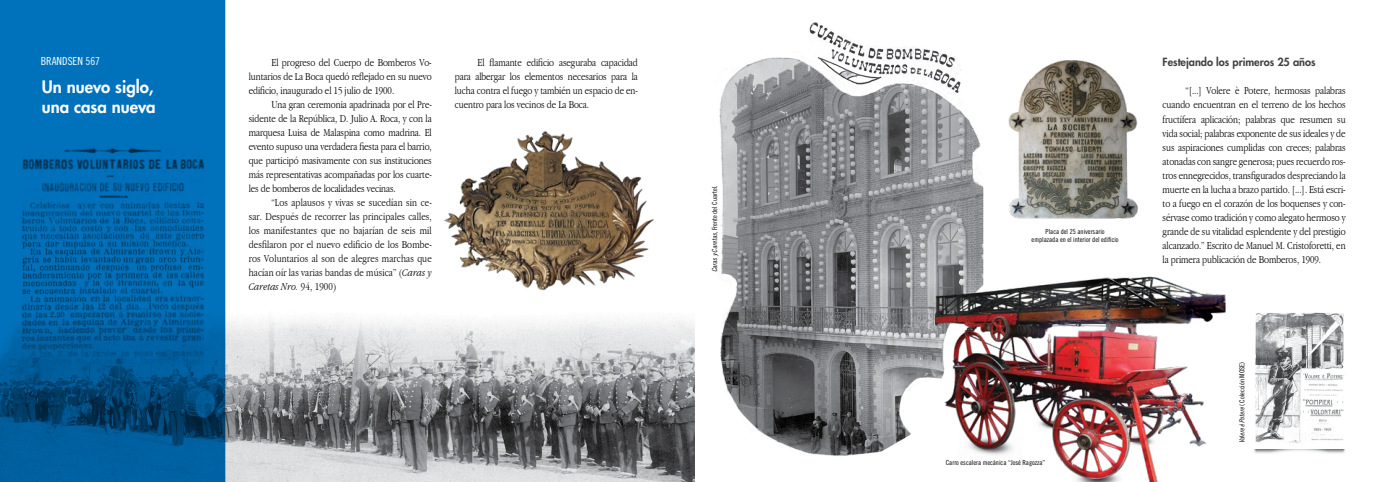
<style>
.page{position:relative;width:1389px;height:482px;background:#fff}
.page>*{position:absolute;margin:0;border:0;box-sizing:border-box;transform-origin:0 0}
.t1{font:800 16.7px/20.1px "Futura";color:#fff}
.t2{font:300 condensed 11px/14px "Garamond";letter-spacing:-.005em;color:#000;text-align:justify}
.t3{font:800 11px "Futura";letter-spacing:-.005em;color:#414042}
.t4{font:11px "Trade Gothic Cond Eighteen";color:#fff}
.t5{font:7px/8.4px "Trade Gothic Cond Eighteen";color:#000;text-align:center}
.s1{font-style:italic}
.s2{font-family:"Trade Gothic Cond Eighteen Obl"}
</style>
<div class="page">
<img style="left:719px;top:22px;width:264px;height:434px">
<div style="left:0;top:0;width:225px;height:482px;background:#0072bc"></div>
<img style="left:0;top:275px;width:695px;height:207px">
<img style="left:443px;top:131px;width:213px;height:159px">
<img style="left:1008px;top:60px;width:130px;height:159px">
<img style="left:21px;top:148px;width:184px;height:259px">
<img style="left:935px;top:273px;width:291px;height:209px">
<img style="left:1255px;top:312px;width:89px;height:131px">
<img style="left:1254px;top:449px;width:91px;height:5px">
<p class="t4" style="left:41px;top:55px;width:61px">BRANDSEN 567</p>
<p class="t2" style="left:249px;top:55px;width:184px;text-indent:23px">El progreso del Cuerpo de Bomberos Vo&shy;luntarios de La Boca quedó reflejado en su nuevo edificio, inaugurado el 15 julio de 1900.</p>
<p class="t2" style="left:249px;top:97px;width:185px;text-indent:23px">Una gran ceremonia apadrinada por el Pre&shy;sidente de la República, D. Julio A. Roca, y con la marquesa Luisa de Malaspina como madrina. El evento supuso una verdadera fiesta para el barrio, que participó masivamente con sus instituciones más representativas acompañadas por los cuarte&shy;les de bomberos de localidades vecinas.</p>
<p class="t2" style="left:249px;top:195px;width:185px;text-indent:23px">“Los aplausos y vivas se sucedían sin ce&shy;sar. Después de recorrer las principales calles, los manifestantes que no bajarían de seis mil desfilaron por el nuevo edificio de los Bombe&shy;ros Voluntarios al son de alegres marchas que hacían oír las varias bandas de música” (<span class="s1">Caras y Caretas Nro.</span> 94, 1900)</p>
<h1 class="t1" style="left:42px;top:76px;width:115px">Un nuevo siglo, una casa nueva</h1>
<p class="t2" style="left:455px;top:55px;width:185px;text-indent:23px">El flamante edificio aseguraba capacidad para albergar los elementos necesarios para la lucha contra el fuego y también un espacio de en&shy;cuentro para los vecinos de La Boca.</p>
<p class="t3" style="left:1163px;top:55px;width:155px">Festejando los primeros 25 años</p>
<p class="t2" style="left:1163px;top:84px;width:185px;text-indent:23px">“[...] Volere è Potere, hermosas palabras cuando encuentran en el terreno de los hechos fructífera aplicación; palabras que resumen su vida social; palabras exponente de sus ideales y de sus aspiraciones cumplidas con creces; palabras atonadas con sangre generosa; pues recuerdo ros&shy;tros ennegrecidos, transfigurados despreciando la muerte en la lucha a brazo partido. [...]. Está escri&shy;to a fuego en el corazón de los boquenses y con&shy;sérvase como tradición y como alegato hermoso y grande de su vitalidad esplendente y del prestigio alcanzado.” Escrito de Manuel M. Cristoforetti, en la primera publicación de Bomberos, 1909.</p>
<p class="t5" style="left:710px;top:272px;width:89px;rotate:-90deg"><span class="s2">Caras y Caretas</span>, Frente del Cuartel.</p>
<p class="t5" style="left:1032px;top:227px;width:89px">Placa del 25 aniversario emplazada en el interior del edificio</p>
<p class="t5" style="left:946px;top:458px;width:101px">Carro escalera mecánica “José Ragozza”</p>
<p class="t5" style="left:1238px;top:443px;width:83px;rotate:-90deg"><span class="s2">Volere é Potere</span> ( Colección MOSE)</p>
</div>
